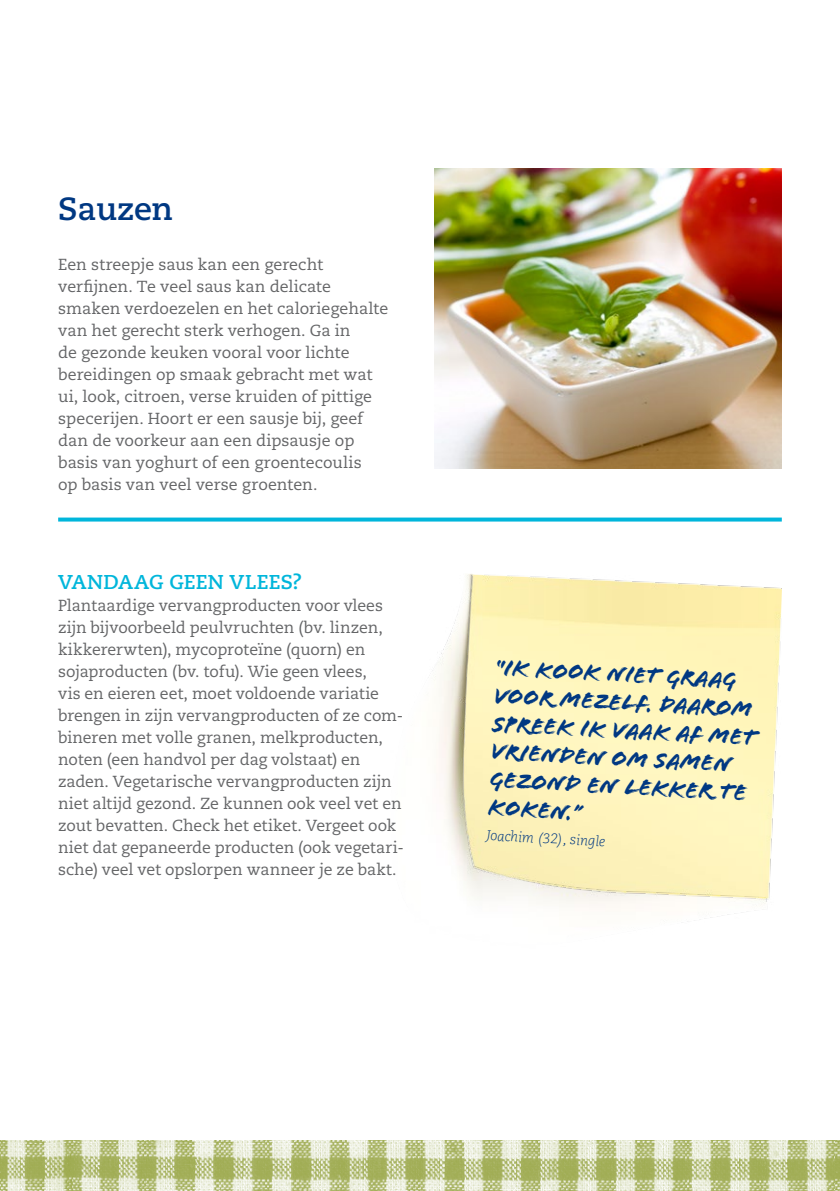
<style>
.page{position:relative;width:840px;height:1191px;background:#fff}
.page>*{position:absolute;margin:0;border:0;box-sizing:border-box;transform-origin:0 0}
.t1{font:700 32px "Caecilia LT Pro 75";letter-spacing:-.01em;color:#003882}
.t2{font:23.8px/28px "Flood Std";color:#003882}
.t3{font:700 20px "Caecilia LT Pro 75";color:#00b6db}
.t4{font:16px/22px "Caecilia LT Std";letter-spacing:-.005em;color:#646567}
.t5{font:italic 300 14px "Caecilia LT Pro 46";color:#003882}
</style>
<div class="page">
<img style="left:0;top:1140px;width:839px;height:51px">
<img style="left:432px;top:574px;width:349px;height:348px">
<svg style="left:58px;top:517px;width:723px;height:4px;background:#23c0e0"></svg>
<img style="left:434px;top:168px;width:347px;height:300px">
<h1 class="t1" style="left:58px;top:187px;width:116px">Sauzen</h1>
<p class="t4" style="left:58px;top:254px;width:331px">Een streepje saus kan een gerecht verfijnen. Te veel saus kan delicate smaken verdoezelen en het caloriegehalte van het gerecht sterk verhogen. Ga in<br>de gezonde keuken vooral voor lichte bereidingen op smaak gebracht met wat ui, look, citroen, verse kruiden of pittige specerijen. Hoort er een sausje bij, geef dan de voorkeur aan een dipsausje op basis van yoghurt of een groentecoulis<br>op basis van veel verse groenten.</p>
<p class="t3" style="left:58px;top:568px;width:245px">VANDAAG GEEN VLEES?</p>
<p class="t4" style="left:58px;top:594px;width:347px">Plantaardige vervangproducten voor vlees zijn bijvoorbeeld peulvruchten (bv. linzen, kikkererwten), mycoproteïne (quorn) en sojaproducten (bv. tofu). Wie geen vlees,<br>vis en eieren eet, moet voldoende variatie brengen in zijn vervangproducten of ze com&shy;bineren met volle granen, melkproducten, noten (een handvol per dag volstaat) en zaden. Vegetarische vervangproducten zijn niet altijd gezond. Ze kunnen ook veel vet en zout bevatten. Check het etiket. Vergeet ook niet dat gepaneerde producten (ook vegetari&shy;sche) veel vet opslorpen wanneer je ze bakt.</p>
<h2 class="t2" style="left:496px;top:654px;width:265px;rotate:3deg">“IK KOOK NIET GRAAG<br>VOOR MEZELF. DAAROM<br>SPREEK IK VAAK AF MET<br>VRIENDEN OM SAMEN<br>GEZOND EN LEKKER TE<br>KOKEN.”</h2>
<p class="t5" style="left:487px;top:826px;width:120px;rotate:3deg">Joachim (32), single</p>
</div>
